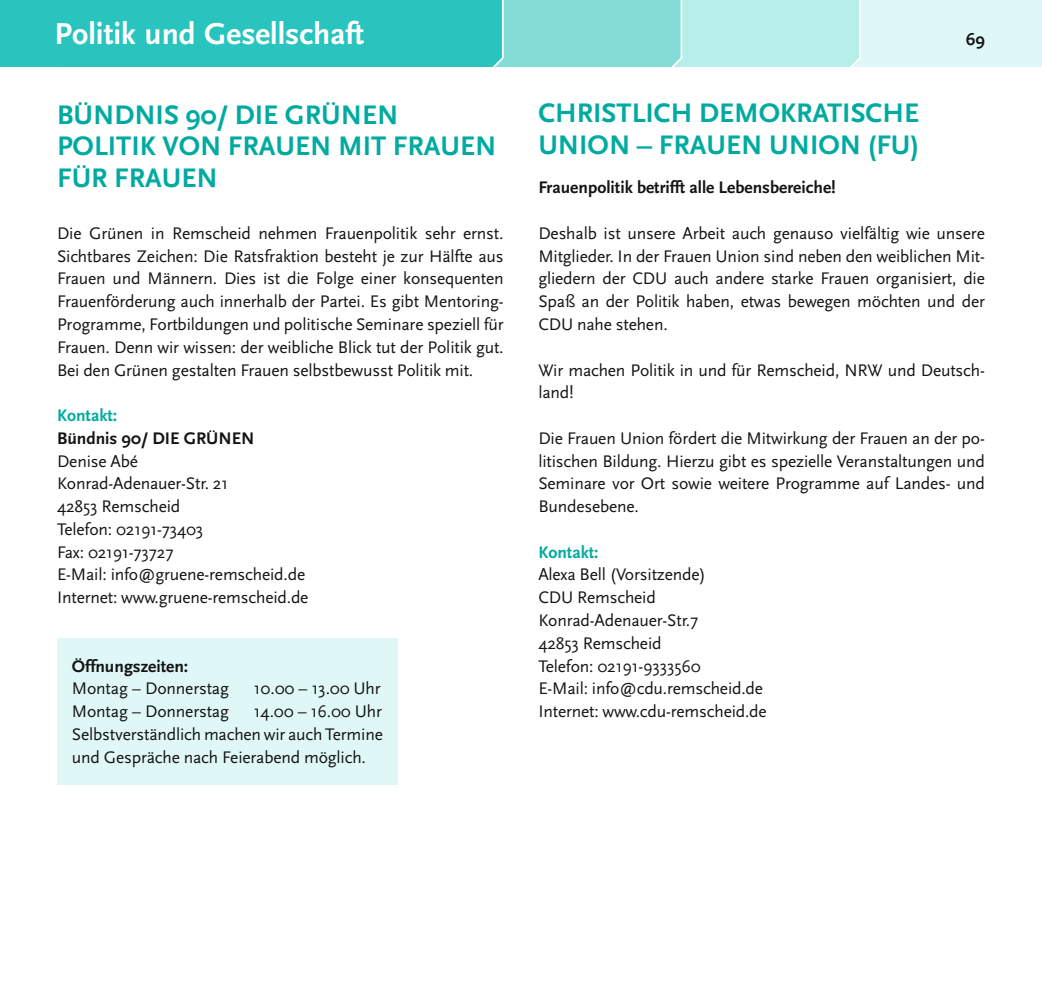
<style>
.page{position:relative;width:1042px;height:993px;background:#fff}
.page>*{position:absolute;margin:0;border:0;box-sizing:border-box;transform-origin:0 0}
.t1{font:700 31.5px "Scala Sans";color:#fff}
.t2{font:700 28px/31.5px "Scala Sans";color:#00aaa0}
.t3{font:17.5px/22.8px "Scala Sans";letter-spacing:-.01em;color:#131413;text-align:justify}
.t4{font:700 17.5px "Scala Sans";color:#131413}
.t5{font:700 17.5px "Scala Sans";color:#00aaa0}
</style>
<div class="page">
<svg style="left:451px;top:0;width:591px;height:67px;background:#a8e8e4"></svg>
<div style="left:0;top:0;width:451px;height:67px;background:#28c4bd"></div>
<div style="left:57px;top:637px;width:341px;height:147px;background:#dff8f7"></div>
<h1 class="t1" style="left:55px;top:17px;width:311px">Politik und Gesellschaft</h1>
<p class="t4" style="left:966px;top:30px;width:21px">69</p>
<h2 class="t2" style="left:57px;top:99px;width:441px">BÜNDNIS 90/ DIE GRÜNEN<br>POLITIK VON FRAUEN MIT FRAUEN<br>FÜR FRAUEN</h2>
<p class="t3" style="left:57px;top:222px;width:448px">Die Grünen in Remscheid nehmen Frauenpolitik sehr ernst.<br>Sichtbares Zeichen: Die Ratsfraktion besteht je zur Hälfte aus Frauen und Männern. Dies ist die Folge einer konsequenten Frauenförderung auch innerhalb der Partei. Es gibt Mentoring-Programme, Fortbildungen und politische Seminare speziell für Frauen. Denn wir wissen: der weibliche Blick tut der Politik gut.<br>Bei den Grünen gestalten Frauen selbstbewusst Politik mit.</p>
<p class="t5" style="left:57px;top:406px;width:62px">Kontakt:</p>
<p class="t4" style="left:57px;top:428px;width:199px">Bündnis 90/ DIE GRÜNEN</p>
<p class="t3" style="left:57px;top:449px;width:253px;text-align:left">Denise Abé<br>Konrad-Adenauer-Str. 21<br>42853 Remscheid<br>Telefon: 02191-73403<br>Fax: 02191-73727<br>E-Mail: info@gruene-remscheid.de<br>Internet: www.gruene-remscheid.de</p>
<p class="t4" style="left:72px;top:656px;width:118px">Öffnungszeiten:</p>
<p class="t3" style="left:72px;top:677px;width:158px">Montag – Donnerstag</p>
<p class="t3" style="left:254px;top:677px;width:128px">10.00 – 13.00 Uhr</p>
<p class="t3" style="left:72px;top:700px;width:158px">Montag – Donnerstag</p>
<p class="t3" style="left:72px;top:700px;width:312px;text-indent:182px">14.00 – 16.00 Uhr Selbstverständlich machen wir auch Termine und Gespräche nach Feierabend möglich.</p>
<h2 class="t2" style="left:538px;top:98px;width:382px">CHRISTLICH DEMOKRATISCHE<br>UNION – FRAUEN UNION (FU)</h2>
<p class="t4" style="left:538px;top:178px;width:299px">Frauenpolitik betrifft alle Lebensbereiche!</p>
<p class="t3" style="left:538px;top:222px;width:448px">Deshalb ist unsere Arbeit auch genauso vielfältig wie unsere Mitglieder. In der Frauen Union sind neben den weiblichen Mit&shy;gliedern der CDU auch andere starke Frauen organisiert, die Spaß an der Politik haben, etwas bewegen möchten und der CDU nahe stehen.</p>
<p class="t3" style="left:538px;top:358px;width:448px">Wir machen Politik in und für Remscheid, NRW und Deutsch&shy;land!</p>
<p class="t3" style="left:538px;top:427px;width:448px">Die Frauen Union fördert die Mitwirkung der Frauen an der po&shy;litischen Bildung. Hierzu gibt es spezielle Veranstaltungen und Seminare vor Ort sowie weitere Programme auf Landes- und Bundesebene.</p>
<p class="t5" style="left:538px;top:542px;width:62px">Kontakt:</p>
<p class="t3" style="left:538px;top:563px;width:230px;text-align:left">Alexa Bell (Vorsitzende)<br>CDU Remscheid<br>Konrad-Adenauer-Str.7<br>42853 Remscheid<br>Telefon: 02191-9333560<br>E-Mail: info@cdu.remscheid.de<br>Internet: www.cdu-remscheid.de</p>
</div>
